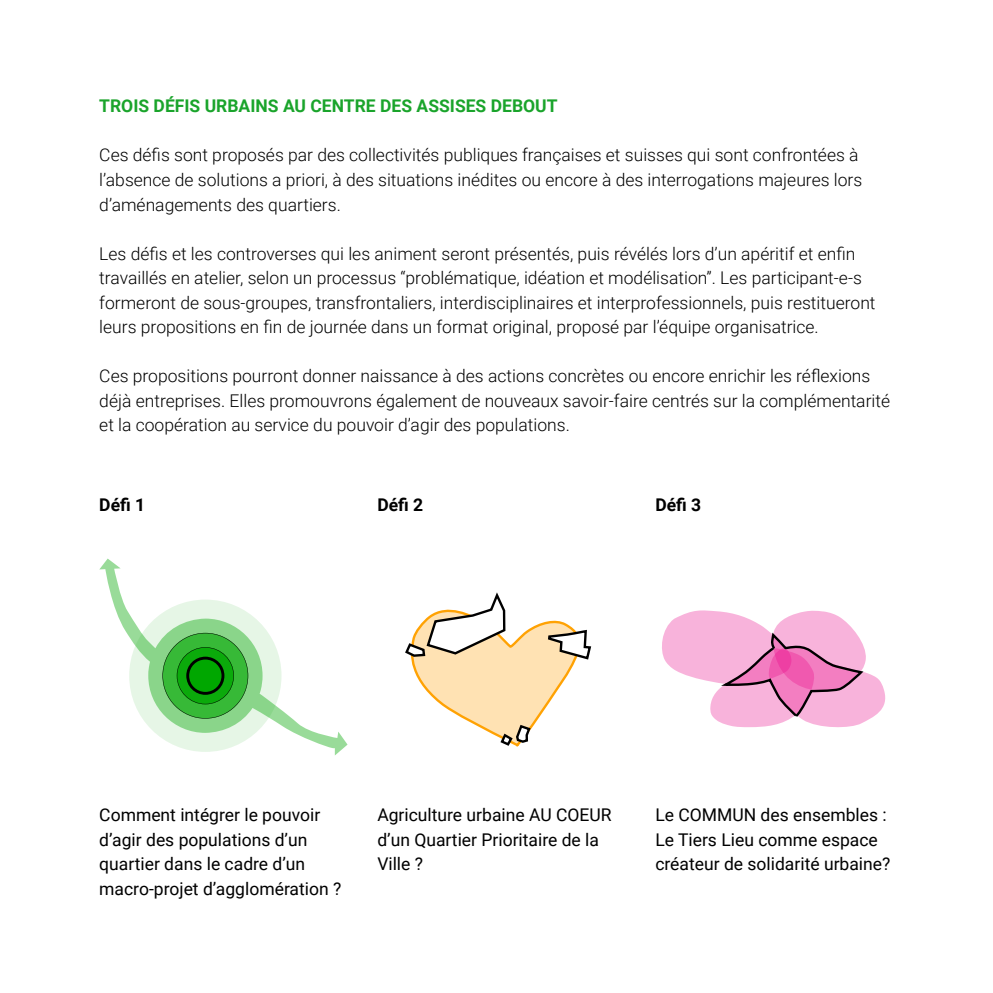
<style>
.page{position:relative;width:993px;height:993px;background:#fff}
.page>*{position:absolute;margin:0;border:0;box-sizing:border-box;transform-origin:0 0}
.t1{font:300 17.5px/24.5px "Roboto";color:#000}
.t2{font:17.5px/24.5px "Roboto";color:#000}
.t3{font:700 17.5px "Roboto";color:#1aa42b}
.t4{font:700 17.5px "Roboto";color:#000}
</style>
<div class="page">
<svg style="left:405px;top:592px;width:187px;height:155px"></svg>
<svg style="left:662px;top:610px;width:224px;height:118px"></svg>
<svg style="left:99px;top:558px;width:248px;height:197px"></svg>
<div style="left:129px;top:599px;width:152px;height:152px;background:#00a700;border-radius:50%;opacity:.1"></div>
<svg style="left:162px;top:632px;width:86px;height:86px"></svg>
<p class="t3" style="left:99px;top:96px;width:459px">TROIS DÉFIS URBAINS AU CENTRE DES ASSISES DEBOUT</p>
<p class="t1" style="left:99px;top:143px;width:764px">Ces défis sont proposés par des collectivités publiques françaises et suisses qui sont confrontées à l’absence de solutions a priori, à des situations inédites ou encore à des interrogations majeures lors d’aménagements des quartiers.</p>
<p class="t1" style="left:99px;top:241px;width:777px">Les défis et les controverses qui les animent seront présentés, puis révélés lors d’un apéritif et enfin travaillés en atelier, selon un processus “problématique, idéation et modélisation”. Les participant-e-s formeront de sous-groupes, transfrontaliers, interdisciplinaires et interprofessionnels, puis restitueront leurs propositions en fin de journée dans un format original, proposé par l’équipe organisatrice.</p>
<p class="t1" style="left:99px;top:364px;width:792px">Ces propositions pourront donner naissance à des actions concrètes ou encore enrichir les réflexions déjà entreprises. Elles promouvrons également de nouveaux savoir-faire centrés sur la complémentarité et la coopération au service du pouvoir d’agir des populations.</p>
<p class="t4" style="left:99px;top:495px;width:47px">Défi 1</p>
<p class="t4" style="left:377px;top:495px;width:47px">Défi 2</p>
<p class="t4" style="left:655px;top:495px;width:47px">Défi 3</p>
<p class="t2" style="left:99px;top:802px;width:243px">Comment intégrer le pouvoir d’agir des populations d’un quartier dans le cadre d’un macro-projet d’agglomération ?</p>
<p class="t2" style="left:377px;top:802px;width:236px">Agriculture urbaine AU COEUR d’un Quartier Prioritaire de la<br>Ville ?</p>
<p class="t2" style="left:655px;top:802px;width:236px">Le COMMUN des ensembles :<br>Le Tiers Lieu comme espace créateur de solidarité urbaine?</p>
</div>
